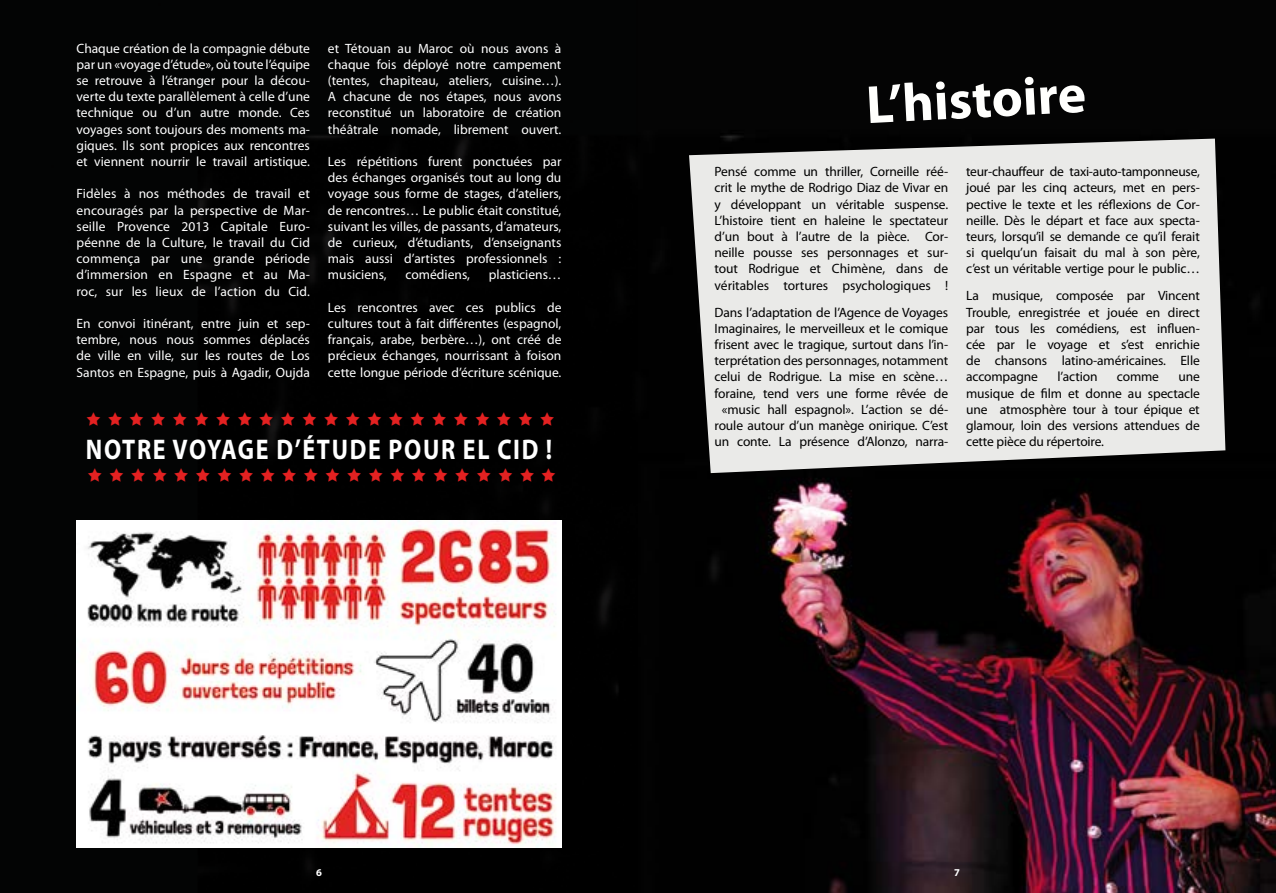
<style>
.page{position:relative;width:1276px;height:893px;background:#fff}
.page>*{position:absolute;margin:0;border:0;box-sizing:border-box;transform-origin:0 0}
.t1{font:700 54px "Myriad Pro";color:#fffffd}
.t2{font:700 28.5px "Myriad Pro";letter-spacing:.07em;color:#fff;scale:.84 1}
.t3{font:13.5px/16.2px "Myriad Pro";color:#fff;text-align:justify}
.t4{font:13.5px/16.2px "Myriad Pro";letter-spacing:-.01em;color:#000;text-align:justify}
.t5{font:13.5px "Star Things";color:#e32121}
.t6{font:700 10.5px "Myriad Pro";color:#fff}
</style>
<div class="page">
<img style="left:0;top:0;width:1276px;height:893px">
<svg style="left:688px;top:122px;width:548px;height:361px;fill:#eaeae8"></svg>
<img style="left:77px;top:521px;width:484px;height:326px">
<p class="t3" style="left:77px;top:40px;width:235px">Chaque création de la compagnie débute par un «voyage d’étude», où toute l’équipe se retrouve à l’étranger pour la décou&shy;verte du texte parallèlement à celle d’une technique ou d’un autre monde. Ces voyages sont toujours des moments ma&shy;giques. Ils sont propices aux rencontres et viennent nourrir le travail artistique.</p>
<p class="t3" style="left:77px;top:186px;width:235px">Fidèles à nos méthodes de travail et encouragés par la perspective de Mar&shy;seille Provence 2013 Capitale Euro&shy;péenne de la Culture, le travail du Cid commença par une grande période d’immersion en Espagne et au Ma&shy;roc, sur les lieux de l’action du Cid.</p>
<p class="t3" style="left:77px;top:315px;width:235px">En convoi itinérant, entre juin et sep&shy;tembre, nous nous sommes déplacés de ville en ville, sur les routes de Los Santos en Espagne, puis à Agadir, Oujda</p>
<p class="t3" style="left:328px;top:40px;width:235px">et Tétouan au Maroc où nous avons à chaque fois déployé notre campement (tentes, chapiteau, ateliers, cuisine…).<br>A chacune de nos étapes, nous avons reconstitué un laboratoire de création théâtrale nomade, librement ouvert.</p>
<p class="t3" style="left:328px;top:153px;width:235px">Les répétitions furent ponctuées par des échanges organisés tout au long du voyage sous forme de stages, d’ateliers, de rencontres… Le public était constitué, suivant les villes, de passants, d’amateurs, de curieux, d’étudiants, d’enseignants mais aussi d’artistes professionnels : musiciens,</p>
<p class="t3" style="left:405px;top:267px;width:66px">comédiens,</p>
<p class="t3" style="left:489px;top:267px;width:74px">plasticiens…</p>
<p class="t3" style="left:328px;top:299px;width:235px">Les rencontres avec ces publics de cultures tout à fait différentes (espagnol, français, arabe, berbère…), ont créé de précieux échanges, nourrissant à foison cette longue période d’écriture scénique.</p>
<p class="t5" style="left:86px;top:412px;width:470px">A A A A A A A A A A A A A A A A A A A A A A</p>
<h2 class="t2" style="left:86px;top:431px;width:557px">NOTRE VOYAGE D’ÉTUDE POUR EL CID !</h2>
<p class="t5" style="left:88px;top:468px;width:470px">A A A A A A A A A A A A A A A A A A A A A A</p>
<h1 class="t1" style="left:864px;top:70px;width:222px;rotate:-3deg">L’histoire</h1>
<p class="t4" style="left:714px;top:163px;width:235px">Pensé comme un thriller, Corneille réé&shy;crit le mythe de Rodrigo Diaz de Vivar en y développant un véritable suspense.<br>L’histoire tient en haleine le spectateur d’un bout à l’autre de la pièce. Cor&shy;neille pousse ses personnages et sur&shy;tout Rodrigue et Chimène, dans de véritables tortures psychologiques !</p>
<p class="t4" style="left:714px;top:304px;width:235px;text-align:center">Dans l’adaptation de l’Agence de Voyages Imaginaires, le merveilleux et le comique frisent avec le tragique, surtout dans l’in&shy;terprétation des personnages, notamment celui de Rodrigue. La mise en scène… foraine, tend vers une forme rêvée de «music hall espagnol». L’action se dé&shy;roule autour d’un manège onirique. C’est un conte. La présence d’Alonzo, narra-</p>
<p class="t4" style="left:966px;top:163px;width:235px">teur-chauffeur de taxi-auto-tamponneuse, joué par les cinq acteurs, met en pers&shy;pective le texte et les réflexions de Cor&shy;neille. Dès le départ et face aux specta&shy;teurs, lorsqu’il se demande ce qu’il ferait si quelqu’un faisait du mal à son père, c’est un véritable vertige pour le public…</p>
<p class="t4" style="left:966px;top:288px;width:235px">La musique, composée par Vincent Trouble, enregistrée et jouée en direct par tous les comédiens, est influen&shy;cée par le voyage et s’est enrichie de chansons latino-américaines. Elle accompagne</p>
<p class="t4" style="left:1057px;top:369px;width:42px">l’action</p>
<p class="t4" style="left:1117px;top:369px;width:44px">comme</p>
<p class="t4" style="left:966px;top:369px;width:235px;text-indent:212px">une musique de film et donne au spectacle une atmosphère tour à tour épique et glamour, loin des versions attendues de cette pièce du répertoire.</p>
<p class="t6" style="left:316px;top:865px;width:7px">6</p>
<p class="t6" style="left:954px;top:865px;width:7px">7</p>
</div>
